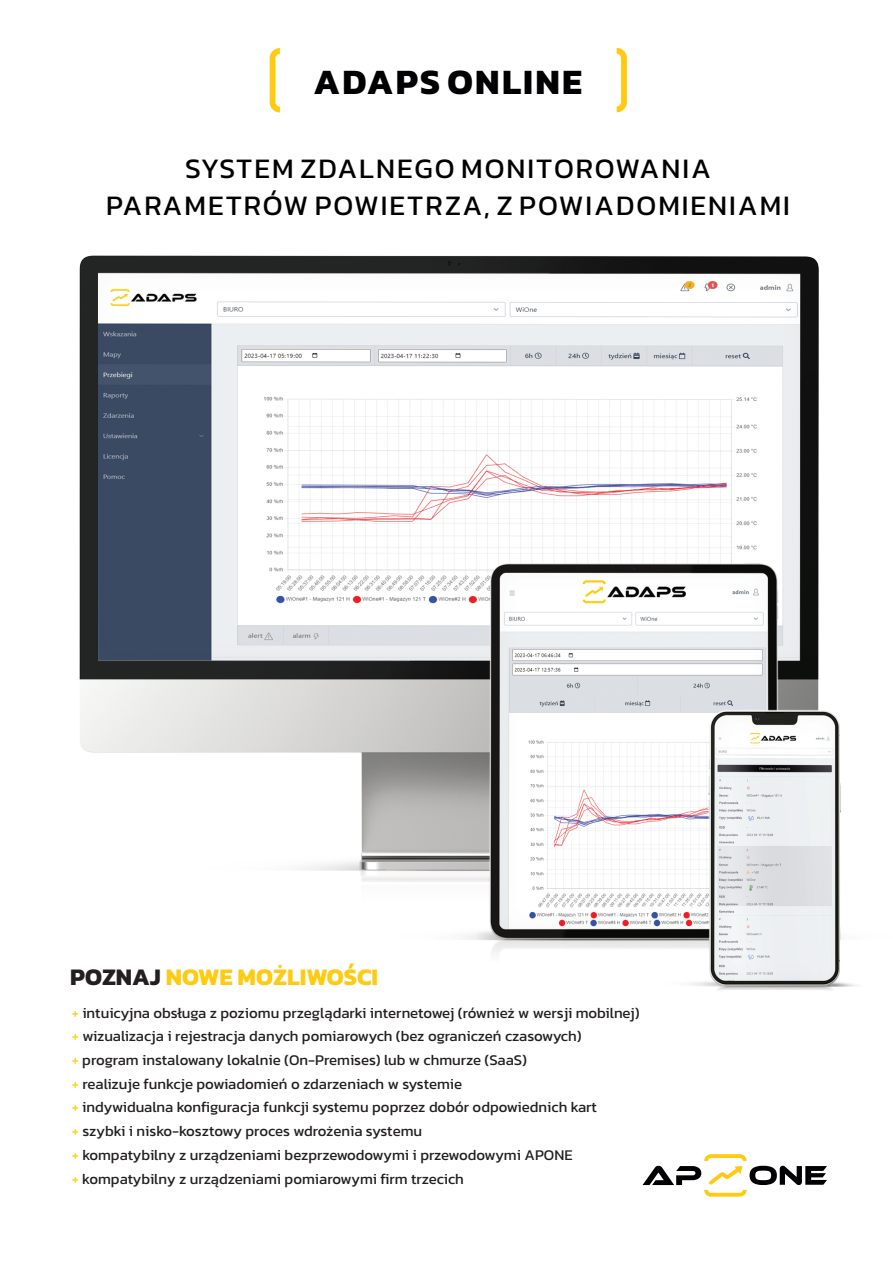
<style>
.page{position:relative;width:893px;height:1263px;background:#fff}
.page>*{position:absolute;margin:0;border:0;box-sizing:border-box;transform-origin:0 0}
.t1{font:700 36px "Kanit";letter-spacing:.06em;color:#000002}
.t2{font:28.5px/37.5px "Kanit";letter-spacing:.07em;color:#000002;text-align:center}
.t3{font:700 24px "Kanit";color:#fecb12}
.t4{font:15px/23.7px "Kanit";color:#231f20}
.s1{color:#231f20}
.s2{color:#fecb12}
</style>
<div class="page">
<img style="left:79px;top:47px;width:778px;height:1150px">
<svg style="left:643px;top:1154px;width:184px;height:42px"></svg>
<svg style="left:270px;top:48px;width:10px;height:64px"></svg>
<svg style="left:617px;top:48px;width:10px;height:64px"></svg>
<h1 class="t1" style="left:314px;top:54px;width:270px">ADAPS ONLINE</h1>
<h2 class="t2" style="left:106px;top:149px;width:685px">SYSTEM ZDALNEGO MONITOROWANIA<br>PARAMETRÓW POWIETRZA, Z POWIADOMIENIAMI</h2>
<h3 class="t3" style="left:70px;top:958px;width:310px"><span class="s1">POZNAJ</span> NOWE MOŻLIWOŚCI</h3>
<p class="t4" style="left:72px;top:1000px;width:569px"><span class="s2">+</span> intuicyjna obsługa z poziomu przeglądarki internetowej (również w wersji mobilnej) <span class="s2">+</span> wizualizacja i rejestracja danych pomiarowych (bez ograniczeń czasowych)</p>
<p class="t4" style="left:72px;top:1048px;width:457px"><span class="s2">+</span> program instalowany lokalnie (On-Premises) lub w chmurze (SaaS)</p>
<p class="t4" style="left:72px;top:1095px;width:527px"><span class="s2">+</span> indywidualna konfiguracja funkcji systemu poprzez dobór odpowiednich kart</p>
<p class="t4" style="left:72px;top:1071px;width:392px"><span class="s2">+</span> realizuje funkcje powiadomień o zdarzeniach w systemie</p>
<p class="t4" style="left:72px;top:1119px;width:352px"><span class="s2">+</span> szybki i nisko-kosztowy proces wdrożenia systemu</p>
<p class="t4" style="left:72px;top:1143px;width:502px"><span class="s2">+</span> kompatybilny z urządzeniami bezprzewodowymi i przewodowymi APONE <span class="s2">+</span> kompatybilny z urządzeniami pomiarowymi firm trzecich</p>
</div>
